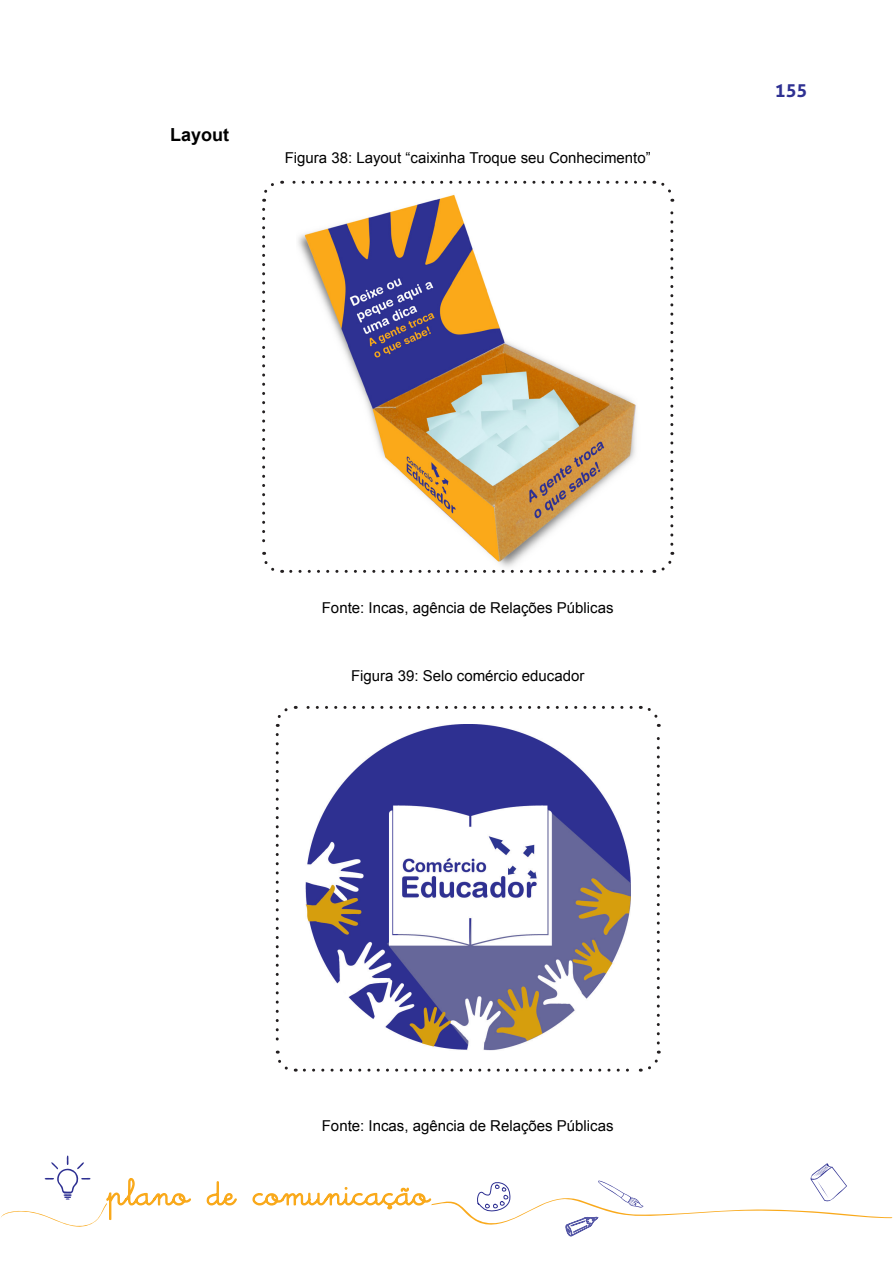
<style>
.page{position:relative;width:893px;height:1263px;background:#fff}
.page>*{position:absolute;margin:0;border:0;box-sizing:border-box;transform-origin:0 0}
.t1{font:700 18px "Arial";color:#000}
.t2{font:700 18px "Aller";color:#2e3092}
.t3{font:15px "Arial";color:#000}
</style>
<div class="page">
<svg style="left:1px;top:1155px;width:891px;height:81px"></svg>
<img style="left:305px;top:727px;width:325px;height:323px">
<svg style="left:275px;top:734px;width:21px;height:338px"></svg>
<svg style="left:304px;top:1050px;width:357px;height:22px"></svg>
<svg style="left:640px;top:705px;width:20px;height:338px"></svg>
<svg style="left:275px;top:706px;width:356px;height:21px"></svg>
<img style="left:298px;top:202px;width:338px;height:350px">
<svg style="left:262px;top:209px;width:21px;height:364px"></svg>
<svg style="left:291px;top:552px;width:384px;height:21px"></svg>
<svg style="left:654px;top:180px;width:20px;height:364px"></svg>
<svg style="left:262px;top:181px;width:383px;height:21px"></svg>
<p class="t1" style="left:170px;top:122px;width:61px">Layout</p>
<p class="t3" style="left:285px;top:148px;width:368px">Figura 38: Layout “caixinha Troque seu Conhecimento”</p>
<p class="t2" style="left:775px;top:80px;width:34px">155</p>
<p class="t3" style="left:322px;top:598px;width:293px">Fonte: Incas, agência de Relações Públicas</p>
<p class="t3" style="left:351px;top:666px;width:235px">Figura 39: Selo comércio educador</p>
<p class="t3" style="left:322px;top:1116px;width:293px">Fonte: Incas, agência de Relações Públicas</p>
</div>
